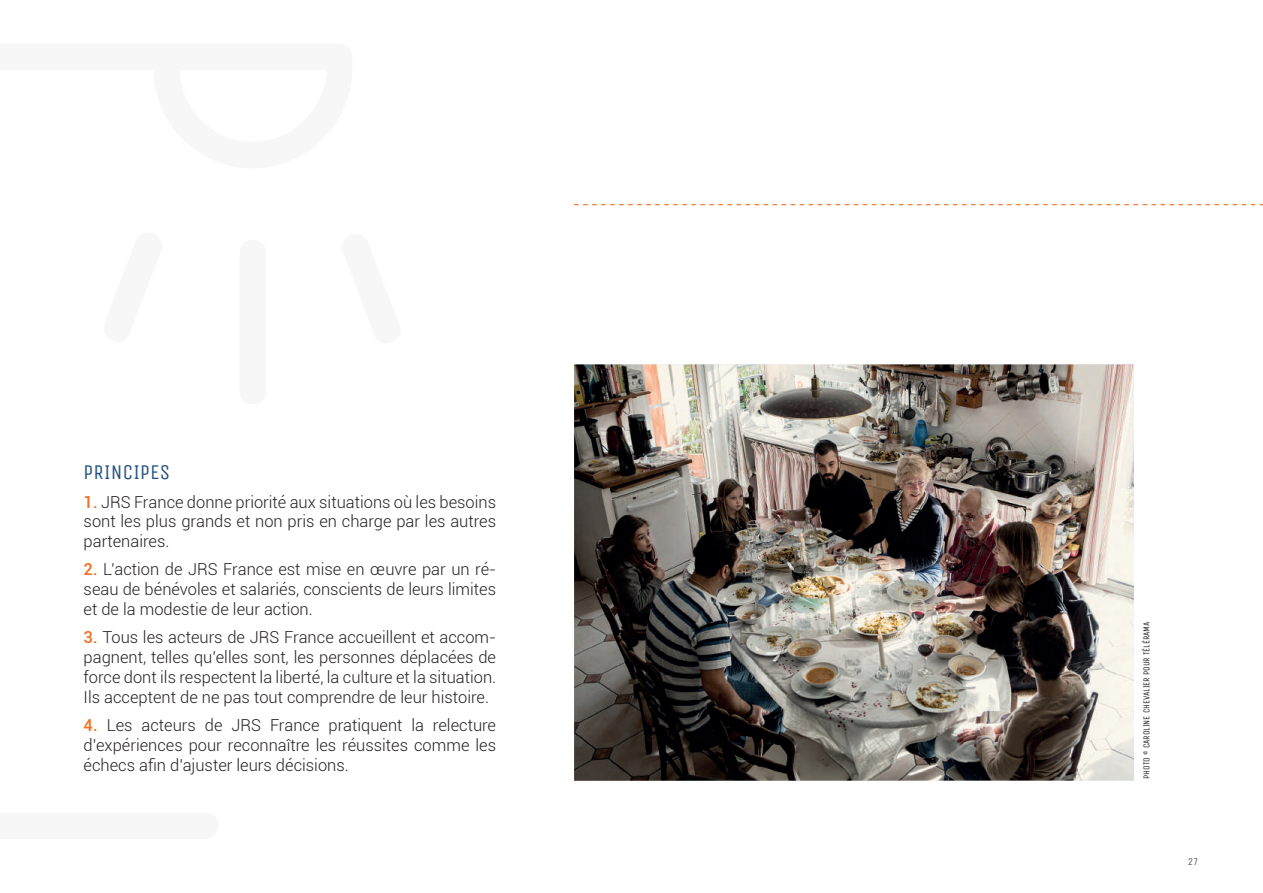
<style>
.page{position:relative;width:1263px;height:893px;background:#fff}
.page>*{position:absolute;margin:0;border:0;box-sizing:border-box;transform-origin:0 0}
.t1{font:21px "Unica One";letter-spacing:.015em;color:#225081}
.t2{font:300 16.5px/19.8px "Roboto";color:#231f20;text-align:justify}
.t3{font:10.5px "Unica One";color:#57585a}
.t4{font:9px "Unica One";color:#231f20}
.s1{font-weight:500;color:#f36e21}
</style>
<div class="page">
<img style="left:574px;top:364px;width:560px;height:417px">
<svg style="left:574px;top:204px;width:689px;height:1px"></svg>
<p class="t1" style="left:84px;top:460px;width:88px">PRINCIPES</p>
<p class="t2" style="left:84px;top:491px;width:414px"><span class="s1">1.</span> JRS France donne priorité aux situations où les besoins sont les plus grands et non pris en charge par les autres partenaires.</p>
<p class="t2" style="left:84px;top:559px;width:414px"><span class="s1">2.</span> L’action de JRS France est mise en œuvre par un ré&shy;seau de bénévoles et salariés, conscients de leurs limites et de la modestie de leur action.</p>
<p class="t2" style="left:84px;top:627px;width:414px"><span class="s1">3.</span> Tous les acteurs de JRS France accueillent et accom&shy;pagnent, telles qu’elles sont, les personnes déplacées de force dont ils respectent la liberté, la culture et la situation.<br>Ils acceptent de ne pas tout comprendre de leur histoire.</p>
<p class="t2" style="left:84px;top:715px;width:414px"><span class="s1">4.</span> Les acteurs de JRS France pratiquent la relecture d’expériences pour reconnaître les réussites comme les échecs afin d’ajuster leurs décisions.</p>
<p class="t4" style="left:1141px;top:779px;width:158px;rotate:-90deg">PHOTO © CAROLINE CHEVALIER POUR TÉLÉRAMA</p>
<p class="t3" style="left:1188px;top:855px;width:12px">27</p>
</div>
